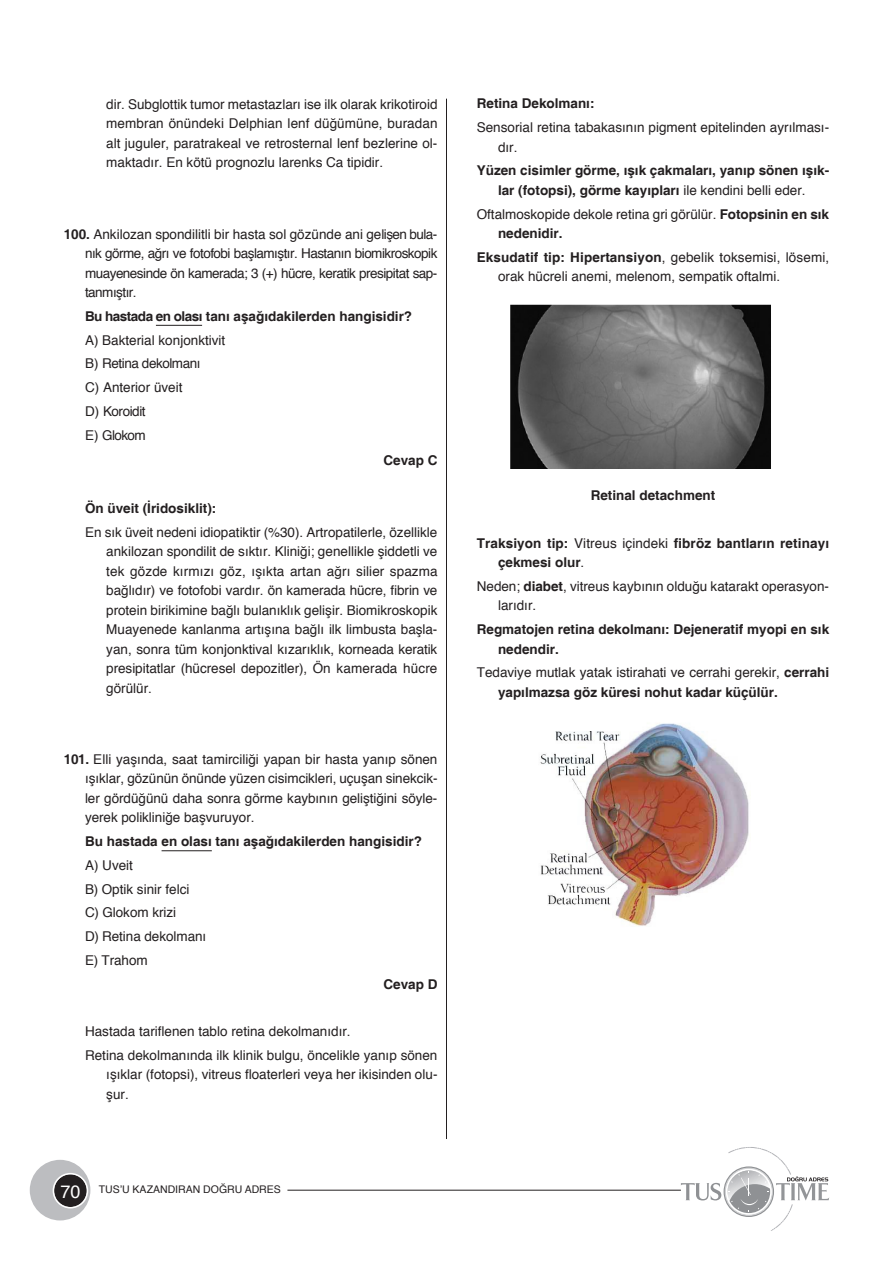
<style>
.page{position:relative;width:893px;height:1263px;background:#fff}
.page>*{position:absolute;margin:0;border:0;box-sizing:border-box;transform-origin:0 0}
.t1{font:13.5px/19.5px "Helvetica";color:#231f20}
.t2{font:700 13.5px/19.5px "Helvetica";color:#231f20}
.t3{font:10.5px "Helvetica";color:#231f20}
.s1{font-weight:700}
.s2{font-size:18px;color:#fff}
.s3{font-weight:400}
</style>
<div class="page">
<svg style="left:681px;top:1183px;width:40px;height:17px"></svg>
<svg style="left:727px;top:1147px;width:102px;height:84px"></svg>
<div style="left:30px;top:1160px;width:60px;height:60px;background:#bcbdc0;border-radius:50%"></div>
<div style="left:54px;top:1174px;width:33px;height:33px;background:#231f20;border-radius:50%"></div>
<div style="left:53px;top:1173px;width:35px;height:35px;border:2px solid #fff;border-radius:50%"></div>
<hr style="left:446px;top:99px;width:1px;height:1040px;background:#231f20">
<hr style="left:287px;top:1190px;width:394px;height:1px;background:#231f20">
<hr style="left:156px;top:325px;width:46px;height:1px;background:#231f20">
<hr style="left:162px;top:850px;width:50px;height:1px;background:#231f20">
<img style="left:540px;top:723px;width:209px;height:203px">
<img style="left:510px;top:304px;width:261px;height:165px">
<p class="t1" style="left:106px;top:95px;width:333px;text-align:justify">dir. Subglottik tumor metastazları ise ilk olarak krikotiroid membran önündeki Delphian lenf düğümüne, buradan alt juguler, paratrakeal ve retrosternal lenf bezlerine ol&shy;maktadır. En kötü prognozlu larenks Ca tipidir.</p>
<p class="t1" style="left:85px;top:224px;width:354px;text-align:justify;text-indent:-21px"><span class="s1">100.</span> Ankilozan spondilitli bir hasta sol gözünde ani gelişen bula&shy;nık görme, ağrı ve fotofobi başlamıştır. Hastanın biomikroskopik muayenesinde ön kamerada; 3 (+) hücre, keratik presipitat sap&shy;tanmıştır.</p>
<p class="t2" style="left:85px;top:307px;width:329px">Bu hastada en olası tanı aşağıdakilerden hangisidir?</p>
<p class="t1" style="left:85px;top:328px;width:142px;line-height:23.7px">A) Bakterial konjonktivit<br>B) Retina dekolmanı<br>C) Anterior üveit<br>D) Koroidit<br>E) Glokom</p>
<p class="t2" style="left:383px;top:451px;width:56px">Cevap C</p>
<p class="t2" style="left:85px;top:499px;width:133px">Ön üveit (İridosiklit):</p>
<p class="t1" style="left:106px;top:522px;width:333px;text-align:justify;text-indent:-21px">En sık üveit nedeni idiopatiktir (%30). Artropatilerle, özellikle ankilozan spondilit de sıktır. Kliniği; genellikle şiddetli ve tek gözde kırmızı göz, ışıkta artan ağrı silier spazma bağlıdır) ve fotofobi vardır. ön kamerada hücre, fibrin ve protein birikimine bağlı bulanıklık gelişir. Biomikroskopik Muayenede kanlanma artışına bağlı ilk limbusta başla&shy;yan, sonra tüm konjonktival kızarıklık, korneada keratik presipitatlar (hücresel depozitler), Ön kamerada hücre görülür.</p>
<p class="t1" style="left:85px;top:750px;width:354px;text-align:justify;text-indent:-21px"><span class="s1">101.</span> Elli yaşında, saat tamirciliği yapan bir hasta yanıp sönen ışıklar, gözünün önünde yüzen cisimcikleri, uçuşan sinekcik&shy;ler gördüğünü daha sonra görme kaybının geliştiğini söyle&shy;yerek polikliniğe başvuruyor.</p>
<p class="t2" style="left:85px;top:832px;width:338px">Bu hastada en olası tanı aşağıdakilerden hangisidir?</p>
<p class="t1" style="left:85px;top:854px;width:123px;line-height:23.7px">A) Uveit<br>B) Optik sinir felci<br>C) Glokom krizi<br>D) Retina dekolmanı<br>E) Trahom</p>
<p class="t2" style="left:383px;top:975px;width:56px">Cevap D</p>
<p class="t1" style="left:85px;top:1020px;width:354px;line-height:23.7px">Hastada tariflenen tablo retina dekolmanıdır.<br>Retina dekolmanında ilk klinik bulgu, öncelikle yanıp sönen</p>
<p class="t1" style="left:106px;top:1065px;width:333px">ışıklar (fotopsi), vitreus floaterleri veya her ikisinden olu&shy;şur.</p>
<p class="t3" style="left:60px;top:1181px;width:222px"><span class="s2">70</span> TUS’U KAZANDIRAN DOĞRU ADRES</p>
<p class="t2" style="left:477px;top:94px;width:119px">Retina Dekolmanı:</p>
<p class="t1" style="left:498px;top:118px;width:333px;text-indent:-21px">Sensorial retina tabakasının pigment epitelinden ayrılması&shy;dır.</p>
<p class="t2" style="left:477px;top:161px;width:354px;text-align:center">Yüzen cisimler görme, ışık çakmaları, yanıp sönen ışık&shy;lar (fotopsi), görme kayıpları <span class="s3">ile kendini belli eder.</span></p>
<p class="t1" style="left:498px;top:204px;width:333px;text-indent:-21px">Oftalmoskopide dekole retina gri görülür. <span class="s1">Fotopsinin en sık nedenidir.</span></p>
<p class="t1" style="left:498px;top:248px;width:333px;text-indent:-21px"><span class="s1">Eksudatif tip: Hipertansiyon</span>, gebelik toksemisi, lösemi, orak hücreli anemi, melenom, sempatik oftalmi.</p>
<p class="t2" style="left:591px;top:486px;width:126px">Retinal detachment</p>
<p class="t2" style="left:498px;top:534px;width:333px;text-indent:-21px">Traksiyon tip: <span class="s3">Vitreus içindeki</span> fibröz bantların retinayı çekmesi olur<span class="s3">.</span></p>
<p class="t1" style="left:498px;top:577px;width:333px;text-indent:-21px">Neden; <span class="s1">diabet</span>, vitreus kaybının olduğu katarakt operasyon&shy;larıdır.</p>
<p class="t2" style="left:498px;top:620px;width:333px;text-indent:-21px">Regmatojen retina dekolmanı: Dejeneratif myopi en sık nedendir.</p>
<p class="t1" style="left:498px;top:663px;width:333px;text-indent:-21px">Tedaviye mutlak yatak istirahati ve cerrahi gerekir, <span class="s1">cerrahi yapılmazsa göz küresi nohut kadar küçülür.</span></p>
</div>
